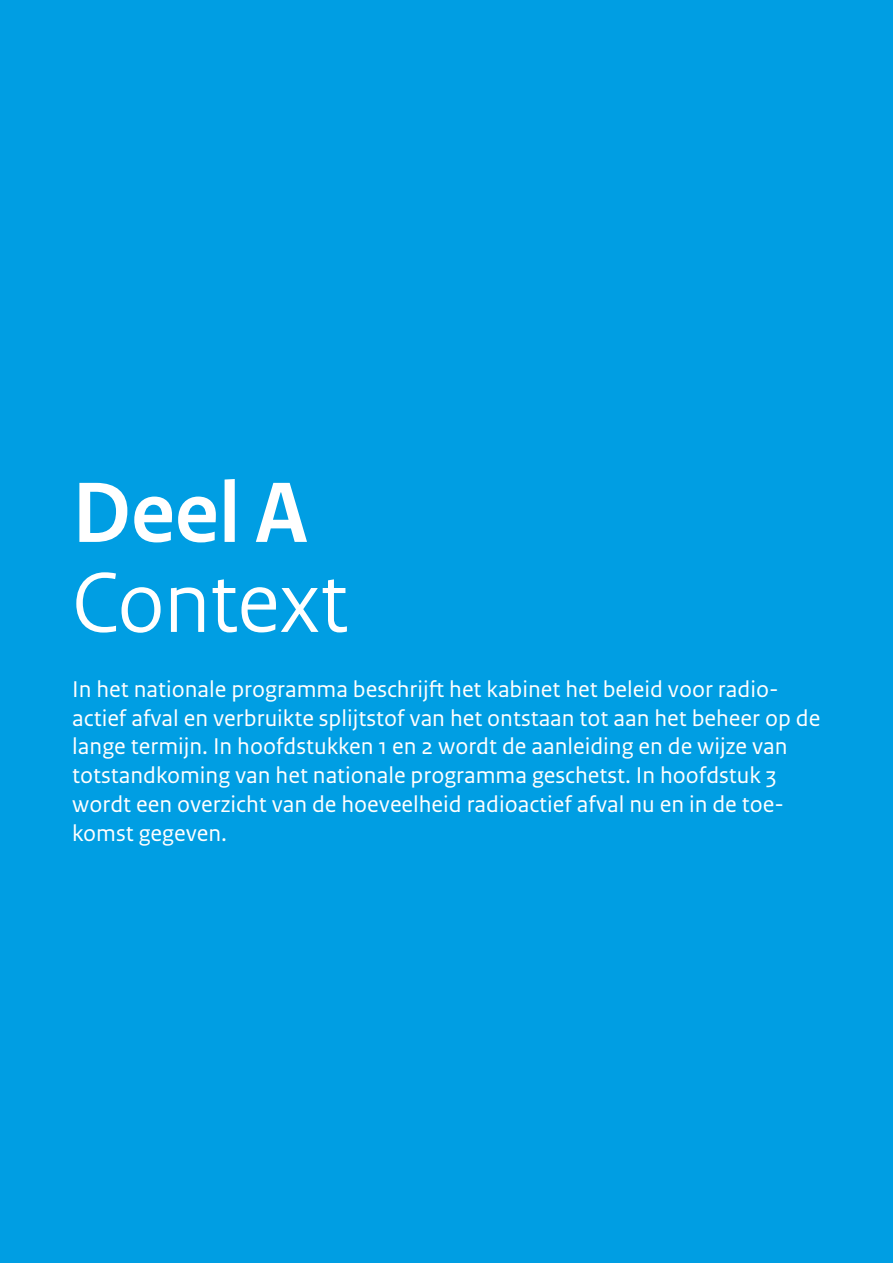
<style>
.page{position:relative;width:893px;height:1263px;background:#fff}
.page>*{position:absolute;margin:0;border:0;box-sizing:border-box;transform-origin:0 0}
._01_RO_Titel_DEEL{font:90px "Rijksoverheid Sans Heading";color:#fff}
._01_RO_Titel_DEEL-2{font:700 90px "Rijksoverheid Sans Heading";color:#fff}
._09_RO_Inleiding_DEE{font:24px/28.8px "Rijksoverheid Sans Text";color:#fff}
</style>
<div class="page">
<div style="left:1px;top:0;width:892px;height:1263px;background:#009ee3"></div>
<p class="_01_RO_Titel_DEEL-2" style="left:72px;top:462px;width:237px">Deel A</p>
<p class="_01_RO_Titel_DEEL" style="left:72px;top:550px;width:277px">Context</p>
<p class="_09_RO_Inleiding_DEE" style="left:72px;top:675px;width:750px">In het nationale programma beschrijft het kabinet het beleid voor radio&shy;actief afval en verbruikte splijtstof van het ontstaan tot aan het beheer op de lange termijn. In hoofdstukken 1 en 2 wordt de aanleiding en de wijze van totstandkoming van het nationale programma geschetst. In hoofdstuk 3 wordt een overzicht van de hoeveelheid radioactief afval nu en in de toe&shy;komst gegeven.</p>
</div>
